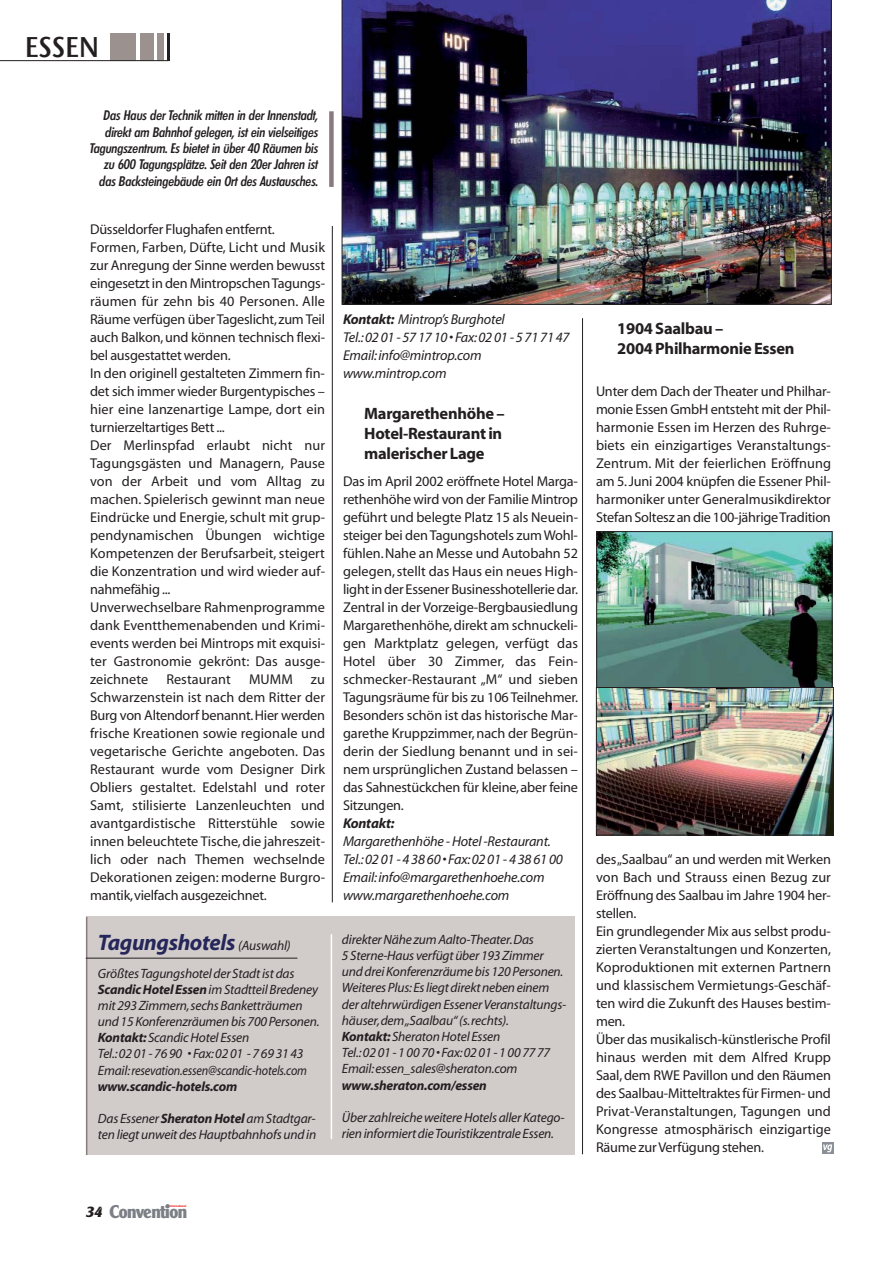
<style>
.page{position:relative;width:893px;height:1263px;background:#fff}
.page>*{position:absolute;margin:0;border:0;box-sizing:border-box;transform-origin:0 0}
.t1{font:500 30px "Wunderlich";color:#231f20;scale:.95 1}
.t2{font:italic 700 22.5px "Myriad";letter-spacing:-.015em;color:#252659}
.t3{font:700 17.85px "Cleargothic";letter-spacing:-.035em;color:#7b7f86;scale:.94 1}
.t4{font:700 16.5px/19.8px "Myriad";letter-spacing:-.015em;color:#231f20}
.t5{font:14.25px/18px "Myriad";letter-spacing:-.005em;color:#231f20;text-align:justify}
.t6{font:italic 14.25px/18px "Myriad";letter-spacing:-.015em;color:#231f20}
.t7{font:italic 700 14.25px "Myriad";letter-spacing:-.015em;color:#231f20}
.t8{font:italic 13.5px/16.2px "Myriad";letter-spacing:-.015em;color:#231f20}
.t9{font:italic 500 condensed 13.5px/16.4px "Limerick";letter-spacing:-.015em;color:#231f20;text-align:right}
.t10{font:italic 700 13.5px "Myriad";letter-spacing:-.015em;color:#231f20}
.t11{font:700 3px "Cleargothic";letter-spacing:-.02em;color:#ee3431}
.s1{font-weight:400;font-size:13.5px;color:#231f20}
.s2{font-weight:700}
.s3{font-style:italic;font-size:14.25px;color:#231f20}
</style>
<div class="page">
<div style="left:110px;top:34px;width:26px;height:27px;background:#9b918f"></div>
<div style="left:140px;top:34px;width:13px;height:27px;background:#9b918f"></div>
<div style="left:157px;top:34px;width:6px;height:27px;background:#9b918f"></div>
<hr style="left:167px;top:34px;width:2px;height:27px;background:#231f20">
<svg style="left:165px;top:1204px;width:5px;height:4px"></svg>
<hr style="left:0;top:60px;width:169px;height:1px;background:#231f20">
<img style="left:342px;top:0;width:489px;height:226px">
<div style="left:86px;top:917px;width:489px;height:238px;background:#d1cbca"></div>
<div style="left:329px;top:111px;width:5px;height:76px;background:#897a7f"></div>
<hr style="left:331px;top:934px;width:1px;height:205px;background:#fff">
<hr style="left:86px;top:917px;width:1px;height:238px;background:#897a7f">
<hr style="left:86px;top:958px;width:211px;height:1px;background:#231f20">
<img style="left:332px;top:226px;width:502px;height:929px">
<svg style="left:821px;top:1142px;width:13px;height:13px"></svg>
<svg style="left:822px;top:1142px;width:11px;height:12px"></svg>
<svg style="left:823px;top:1144px;width:9px;height:8px"></svg>
<h1 class="t1" style="left:25px;top:30px;width:80px">ESSEN</h1>
<p class="t9" style="left:89px;top:108px;width:230px">Das Haus der Technik mitten in der Innenstadt, direkt am Bahnhof gelegen, ist ein vielseitiges Tagungszentrum. Es bietet in über 40 Räumen bis zu 600 Tagungsplätze. Seit den 20er Jahren ist das Backsteingebäude ein Ort des Austausches.</p>
<p class="t5" style="left:90px;top:221px;width:236px;text-align:left">Düsseldorfer Flughafen entfernt.<br>Formen, Farben, Düfte, Licht und Musik zur Anregung der Sinne werden bewusst eingesetzt in den Mintropschen Tagungs&shy;räumen für zehn bis 40 Personen. Alle Räume verfügen über Tageslicht,zum Teil auch Balkon, und können technisch flexi&shy;bel ausgestattet werden.<br>In den originell gestalteten Zimmern fin&shy;det sich immer wieder Burgentypisches – hier eine lanzenartige Lampe, dort ein turnierzeltartiges Bett ...<br>Der Merlinspfad erlaubt nicht nur Tagungsgästen und Managern, Pause von der Arbeit und vom Alltag zu machen. Spielerisch gewinnt man neue Eindrücke und Energie, schult mit grup&shy;pendynamischen Übungen wichtige Kompetenzen der Berufsarbeit, steigert die Konzentration und wird wieder auf&shy;nahmefähig ...<br>Unverwechselbare Rahmenprogramme dank Eventthemenabenden und Krimi&shy;events werden bei Mintrops mit exquisi&shy;ter Gastronomie gekrönt: Das ausge&shy;zeichnete</p>
<p class="t5" style="left:166px;top:671px;width:66px">Restaurant</p>
<p class="t5" style="left:249px;top:671px;width:45px">MUMM</p>
<p class="t5" style="left:90px;top:671px;width:236px;text-indent:221px">zu Schwarzenstein ist nach dem Ritter der Burg von Altendorf benannt.Hier werden frische Kreationen sowie regionale und vegetarische Gerichte angeboten. Das Restaurant wurde vom Designer Dirk Obliers gestaltet. Edelstahl und roter Samt, stilisierte Lanzenleuchten und avantgardistische Ritterstühle sowie innen beleuchtete Tische, die jahreszeit&shy;lich oder nach Themen wechselnde Dekorationen zeigen: moderne Burgro&shy;mantik,vielfach ausgezeichnet.</p>
<h2 class="t2" style="left:98px;top:934px;width:194px">Tagungshotels <span class="s1">(Auswahl)</span></h2>
<p class="t8" style="left:98px;top:966px;width:223px">Größtes Tagungshotel der Stadt ist das <span class="s2">Scandic Hotel Essen</span>im Stadtteil Bredeney mit 293 Zimmern,sechs Banketträumen und 15 Konferenzräumen bis 700 Personen.<br><span class="s2">Kontakt:</span>Scandic Hotel Essen<br>Tel.:02 01 - 76 90 • Fax:02 01 - 7 69 31 43<br>Email:resevation.essen@scandic-hotels.com</p>
<p class="t10" style="left:98px;top:1081px;width:141px">www.scandic-hotels.com</p>
<p class="t8" style="left:98px;top:1112px;width:220px">Das Essener <span class="s2">Sheraton Hotel</span>am Stadtgar&shy;ten liegt unweit des Hauptbahnhofs und in</p>
<p class="t6" style="left:343px;top:311px;width:228px"><span class="s2">Kontakt:</span> Mintrop’s Burghotel<br>Tel.:02 01 - 57 17 10 • Fax:02 01 - 5 71 71 47<br>Email:info@mintrop.com www.mintrop.com</p>
<p class="t4" style="left:364px;top:405px;width:142px">Margarethenhöhe –<br>Hotel-Restaurant in malerischer Lage</p>
<p class="t5" style="left:343px;top:473px;width:236px">Das im April 2002 eröffnete Hotel Marga&shy;rethenhöhe wird von der Familie Mintrop geführt und belegte Platz 15 als Neuein&shy;steiger bei den Tagungshotels zum Wohl&shy;fühlen. Nahe an Messe und Autobahn 52 gelegen, stellt das Haus ein neues High&shy;light in der Essener Businesshotellerie dar.<br>Zentral in der Vorzeige-Bergbausiedlung Margarethenhöhe, direkt am schnuckeli&shy;gen Marktplatz gelegen, verfügt das Hotel über 30 Zimmer, das Fein&shy;schmecker-Restaurant „M“ und sieben Tagungsräume für bis zu 106 Teilnehmer.<br>Besonders schön ist das historische Mar&shy;garethe Kruppzimmer, nach der Begrün&shy;derin der Siedlung benannt und in sei&shy;nem ursprünglichen Zustand belassen – das Sahnestückchen für kleine, aber feine Sitzungen.</p>
<p class="t7" style="left:343px;top:818px;width:53px">Kontakt:</p>
<p class="t6" style="left:343px;top:833px;width:221px">Margarethenhöhe - Hotel -Restaurant.<br>Tel.:02 01 - 4 38 60 • Fax:02 01 - 4 38 61 00<br>Email:info@margarethenhoehe.com www.margarethenhoehe.com</p>
<p class="t8" style="left:342px;top:932px;width:226px">direkter Nähe zum Aalto-Theater.Das<br>5 Sterne-Haus verfügt über 193 Zimmer und drei Konferenzräume bis 120 Personen.<br>Weiteres Plus:Es liegt direkt neben einem der altehrwürdigen Essener Veranstaltungs&shy;häuser,dem „Saalbau“ (s.rechts).<br><span class="s2">Kontakt:</span>Sheraton Hotel Essen<br>Tel.:02 01 - 1 00 70 • Fax:02 01 - 1 00 77 77<br>Email:essen_sales@sheraton.com</p>
<p class="t10" style="left:342px;top:1080px;width:146px">www.sheraton.com/essen</p>
<p class="t8" style="left:342px;top:1110px;width:224px">Über zahlreiche weitere Hotels aller Katego&shy;rien informiert die Touristikzentrale Essen.</p>
<p class="t4" style="left:617px;top:320px;width:179px">1904 Saalbau –<br>2004 Philharmonie Essen</p>
<p class="t5" style="left:596px;top:383px;width:236px">Unter dem Dach der Theater und Philhar&shy;monie Essen GmbH entsteht mit der Phil&shy;harmonie Essen im Herzen des Ruhrge&shy;biets ein einzigartiges Veranstaltungs-Zentrum. Mit der feierlichen Eröffnung am 5. Juni 2004 knüpfen die Essener Phil&shy;harmoniker unter Generalmusikdirektor Stefan Soltesz an die 100-jährige Tradition</p>
<p class="t5" style="left:596px;top:851px;width:236px;text-align:left">des „Saalbau“ an und werden mit Werken von Bach und Strauss einen Bezug zur Eröffnung des Saalbau im Jahre 1904 her&shy;stellen.<br>Ein grundlegender Mix aus selbst produ&shy;zierten Veranstaltungen und Konzerten, Koproduktionen mit externen Partnern und klassischem Vermietungs-Geschäf&shy;ten wird die Zukunft des Hauses bestim&shy;men.<br>Über das musikalisch-künstlerische Profil hinaus werden mit dem Alfred Krupp Saal, dem RWE Pavillon und den Räumen des Saalbau-Mitteltraktes für Firmen- und Privat-Veranstaltungen, Tagungen und Kongresse atmosphärisch einzigartige Räume zur Verfügung stehen.</p>
<p class="t3" style="left:86px;top:1200px;width:110px"><span class="s3">34</span> Convention</p>
<p class="t11" style="left:170px;top:1204px;width:18px">International</p>
</div>
